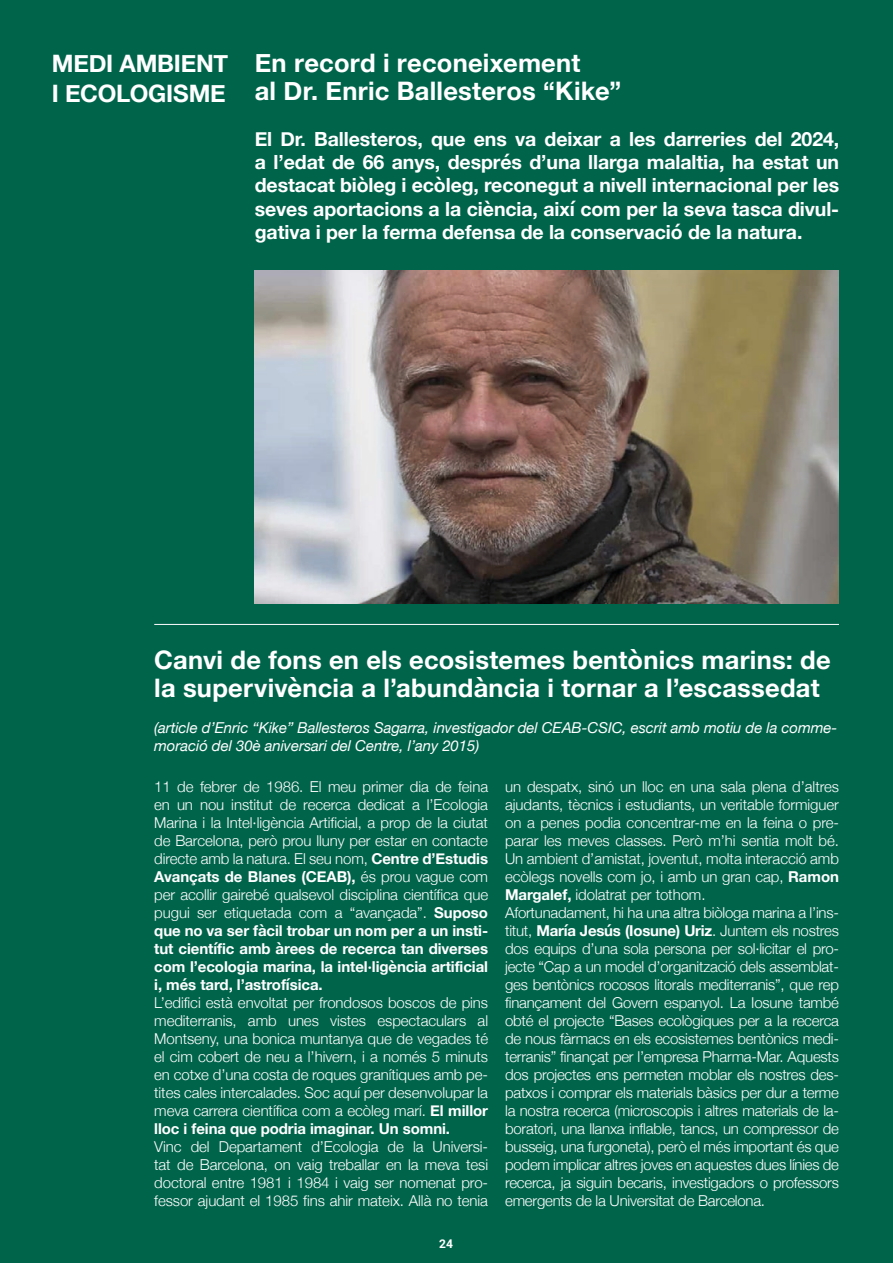
<style>
.page{position:relative;width:893px;height:1263px;background:#00644b}
.page>*{position:absolute;margin:0;border:0;box-sizing:border-box;transform-origin:0 0}
.OK_-_Títol{font:700 25.5px/27.5px "Helvetica Neue";letter-spacing:.01em;color:#fff}
.t1{font:700 24px/30px "Helvetica Neue";letter-spacing:-.01em;color:#fff}
.OK_-_cos_text{font:700 19.5px/23.4px "Helvetica Neue";letter-spacing:-.005em;color:#fff;text-align:justify}
.OK_-_cos_text-2{font:300 15px/18px "Helvetica Neue";letter-spacing:-.005em;color:#fff;text-align:justify}
.OK_-_cos_text-3{font:italic 15px/18px "Helvetica Neue";letter-spacing:-.005em;color:#fff}
.t2{font:700 12px "Roboto";color:#fff}
.s1{font-weight:700}
</style>
<div class="page">
<hr style="left:154px;top:624px;width:685px;height:1px;background:#fff">
<img style="left:255px;top:270px;width:584px;height:334px">
<p class="t1" style="left:52px;top:49px;width:178px">MEDI AMBIENT<br>I ECOLOGISME</p>
<p class="OK_-_Títol" style="left:255px;top:50px;width:368px">En record i reconeixement<br>al Dr. Enric Ballesteros “Kike”</p>
<p class="OK_-_cos_text" style="left:255px;top:127px;width:586px">El Dr. Ballesteros, que ens va deixar a les darreries del 2024, a l’edat de 66 anys, després d’una llarga malaltia, ha estat un destacat biòleg i ecòleg, reconegut a nivell internacional per les seves aportacions a la ciència, així com per la seva tasca divul&shy;gativa i per la ferma defensa de la conservació de la natura.</p>
<p class="OK_-_Títol" style="left:154px;top:647px;width:678px">Canvi de fons en els ecosistemes bentònics marins: de la supervivència a l’abundància i tornar a l’escassedat</p>
<p class="OK_-_cos_text-3" style="left:154px;top:719px;width:685px">(article d’Enric “Kike” Ballesteros Sagarra, investigador del CEAB-CSIC, escrit amb motiu de la comme&shy;moració del 30è aniversari del Centre, l’any 2015)</p>
<p class="OK_-_cos_text-2" style="left:154px;top:777px;width:335px">11 de febrer de 1986. El meu primer dia de feina en un nou institut de recerca dedicat a l’Ecologia Marina i la Intel·ligència Artificial, a prop de la ciutat de Barcelona, però prou lluny per estar en contacte directe amb la natura. El seu nom, <span class="s1">Centre d’Estudis Avançats de Blanes (CEAB),</span> és prou vague com per acollir gairebé qualsevol disciplina científica que pugui ser etiquetada com a “avançada”. <span class="s1">Suposo que no va ser fàcil trobar un nom per a un insti&shy;tut científic amb àrees de recerca tan diverses com l’ecologia marina, la intel·ligència artificial i, més tard, l’astrofísica.</span></p>
<p class="OK_-_cos_text-2" style="left:154px;top:993px;width:335px">L’edifici està envoltat per frondosos boscos de pins mediterranis, amb unes vistes espectaculars al Montseny, una bonica muntanya que de vegades té el cim cobert de neu a l’hivern, i a només 5 minuts en cotxe d’una costa de roques granítiques amb pe&shy;tites cales intercalades. Soc aquí per desenvolupar la meva carrera científica com a ecòleg marí. <span class="s1">El millor lloc i feina que podria imaginar. Un somni.</span></p>
<p class="OK_-_cos_text-2" style="left:154px;top:1137px;width:335px">Vinc del Departament d’Ecologia de la Universi&shy;tat de Barcelona, on vaig treballar en la meva tesi doctoral entre 1981 i 1984 i vaig ser nomenat pro&shy;fessor ajudant el 1985 fins ahir mateix. Allà no tenia</p>
<p class="t2" style="left:439px;top:1235px;width:15px">24</p>
<p class="OK_-_cos_text-2" style="left:505px;top:777px;width:335px">un despatx, sinó un lloc en una sala plena d’altres ajudants, tècnics i estudiants, un veritable formiguer on a penes podia concentrar-me en la feina o pre&shy;parar les meves classes. Però m’hi sentia molt bé.<br>Un ambient d’amistat, joventut, molta interacció amb ecòlegs novells com jo, i amb un gran cap, <span class="s1">Ramon Margalef,</span> idolatrat per tothom.</p>
<p class="OK_-_cos_text-2" style="left:505px;top:903px;width:335px">Afortunadament, hi ha una altra biòloga marina a l’ins&shy;titut, <span class="s1">María Jesús (Iosune) Uriz</span>. Juntem els nostres dos equips d’una sola persona per sol·licitar el pro&shy;jecte “Cap a un model d’organització dels assemblat&shy;ges bentònics rocosos litorals mediterranis”, que rep finançament del Govern espanyol. La Iosune també obté el projecte “Bases ecològiques per a la recerca de nous fàrmacs en els ecosistemes bentònics medi&shy;terranis” finançat per l’empresa Pharma-Mar. Aquests dos projectes ens permeten moblar els nostres des&shy;patxos i comprar els materials bàsics per dur a terme la nostra recerca (microscopis i altres materials de la&shy;boratori, una llanxa inflable, tancs, un compressor de busseig, una furgoneta), però el més important és que podem implicar altres joves en aquestes dues línies de recerca, ja siguin becaris, investigadors o professors emergents de la Universitat de Barcelona.</p>
</div>
